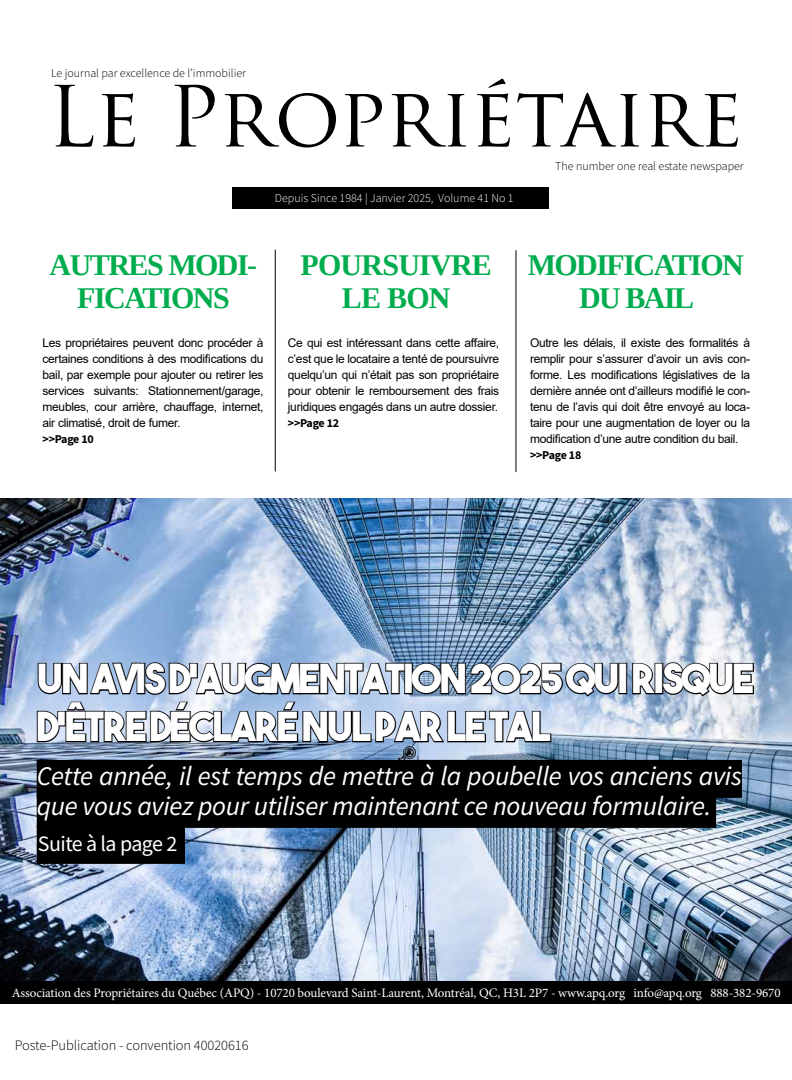
<style>
.page{position:relative;width:792px;height:1080px;background:#fff}
.page>*{position:absolute;margin:0;border:0;box-sizing:border-box;transform-origin:0 0}
.t1{font:81.8px "Trajan Pro";letter-spacing:-.005em;color:#000}
.t2{font:40px/48px "The Bold Font";letter-spacing:-.05em;color:#fff}
.t3{font:700 30px/33px "Liberation Serif";letter-spacing:-.05em;color:#00ad4e;text-align:center}
.t4{font:700 30px/33px "Liberation Serif";letter-spacing:-.025em;color:#00ad4e;text-align:center}
.t5{font:italic 27px/30px "Source Sans Pro";letter-spacing:-.01em;color:#fff}
.t6{font:22px "Source Sans Pro";letter-spacing:-.025em;color:#fff}
.t7{font:300 14.4px "Source Sans Pro";letter-spacing:-.005em;color:#000}
.t8{font:13px "Minion Pro";letter-spacing:-.01em;color:#fff}
.t9{font:12px/16px "Arial";letter-spacing:-.025em;color:#000;text-align:justify}
.t10{font:300 12px "Source Sans Pro";color:#000}
.t11{font:300 12px "Source Sans Pro";color:#fff}
.t12{font:700 12px "Source Sans Pro";letter-spacing:-.03em;color:#000}
</style>
<div class="page">
<hr style="left:275px;top:250px;width:1px;height:221px;background:#000">
<hr style="left:516px;top:250px;width:1px;height:222px;background:#000">
<div style="left:232px;top:187px;width:316px;height:21px;background:#000"></div>
<img style="left:0;top:498px;width:792px;height:483px">
<div style="left:619px;top:663px;width:8px;height:31px;border:2px solid #000"></div>
<svg style="left:631px;top:661px;width:124px;height:37px;background:#8b929b"></svg>
<svg style="left:36px;top:661px;width:584px;height:83px;background:#8a99ae"></svg>
<div style="left:37px;top:760px;width:705px;height:38px;background:#000"></div>
<div style="left:37px;top:790px;width:679px;height:38px;background:#000"></div>
<div style="left:37px;top:826px;width:148px;height:38px;background:#000"></div>
<div style="left:0;top:981px;width:792px;height:23px;background:#000"></div>
<p class="t10" style="left:51px;top:65px;width:197px">Le journal par excellence de l’immobilier</p>
<h1 class="t1" style="left:47px;top:65px;width:698px">Le Propriétaire</h1>
<p class="t11" style="left:275px;top:191px;width:240px">Depuis Since 1984 | Janvier 2025, Volume 41 No 1</p>
<p class="t10" style="left:555px;top:159px;width:190px">The number one real estate newspaper</p>
<h3 class="t3" style="left:50px;top:248px;width:209px">AUTRES MODI-<br>FICATIONS</h3>
<p class="t9" style="left:43px;top:335px;width:223px">Les propriétaires peuvent donc procéder à certaines conditions à des modifications du bail, par exemple pour ajouter ou retirer les services suivants: Stationnement/garage, meubles, cour arrière, chauffage, internet, air climatisé, droit de fumer.</p>
<p class="t12" style="left:43px;top:431px;width:53px">&gt;&gt;Page 10</p>
<h3 class="t4" style="left:300px;top:248px;width:193px">POURSUIVRE<br>LE BON</h3>
<p class="t9" style="left:288px;top:335px;width:213px">Ce qui est intéressant dans cette affaire, c’est que le locataire a tenté de poursuivre quelqu’un qui n’était pas son propriétaire pour obtenir le remboursement des frais juridiques engagés dans un autre dossier.</p>
<p class="t12" style="left:288px;top:415px;width:53px">&gt;&gt;Page 12</p>
<h3 class="t3" style="left:528px;top:248px;width:218px">MODIFICATION<br>DU BAIL</h3>
<p class="t9" style="left:530px;top:334px;width:222px">Outre les délais, il existe des formalités à remplir pour s’assurer d’avoir un avis con&shy;forme. Les modifications législatives de la dernière année ont d’ailleurs modifié le con&shy;tenu de l’avis qui doit être envoyé au loca&shy;taire pour une augmentation de loyer ou la modification d’une autre condition du bail.</p>
<p class="t12" style="left:530px;top:447px;width:53px">&gt;&gt;Page 18</p>
<h2 class="t2" style="left:37px;top:654px;width:719px">UN AVIS D’AUGMENTATION 2025 QUI RISQUE<br>D’ÊTRE DÉCLARÉ NUL PAR LE TAL</h2>
<h3 class="t5" style="left:37px;top:761px;width:707px">Cette année, il est temps de mettre à la poubelle vos anciens avis que vous aviez pour utiliser maintenant ce nouveau formulaire.</h3>
<h3 class="t6" style="left:38px;top:830px;width:141px">Suite à la page 2</h3>
<p class="t8" style="left:12px;top:984px;width:770px">Association des Propriétaires du Québec (APQ) - 10720 boulevard Saint-Laurent, Montréal, QC, H3L 2P7 - www.apq.org info@apq.org 888-382-9670</p>
<p class="t7" style="left:15px;top:1036px;width:235px">Poste-Publication - convention 40020616</p>
</div>
